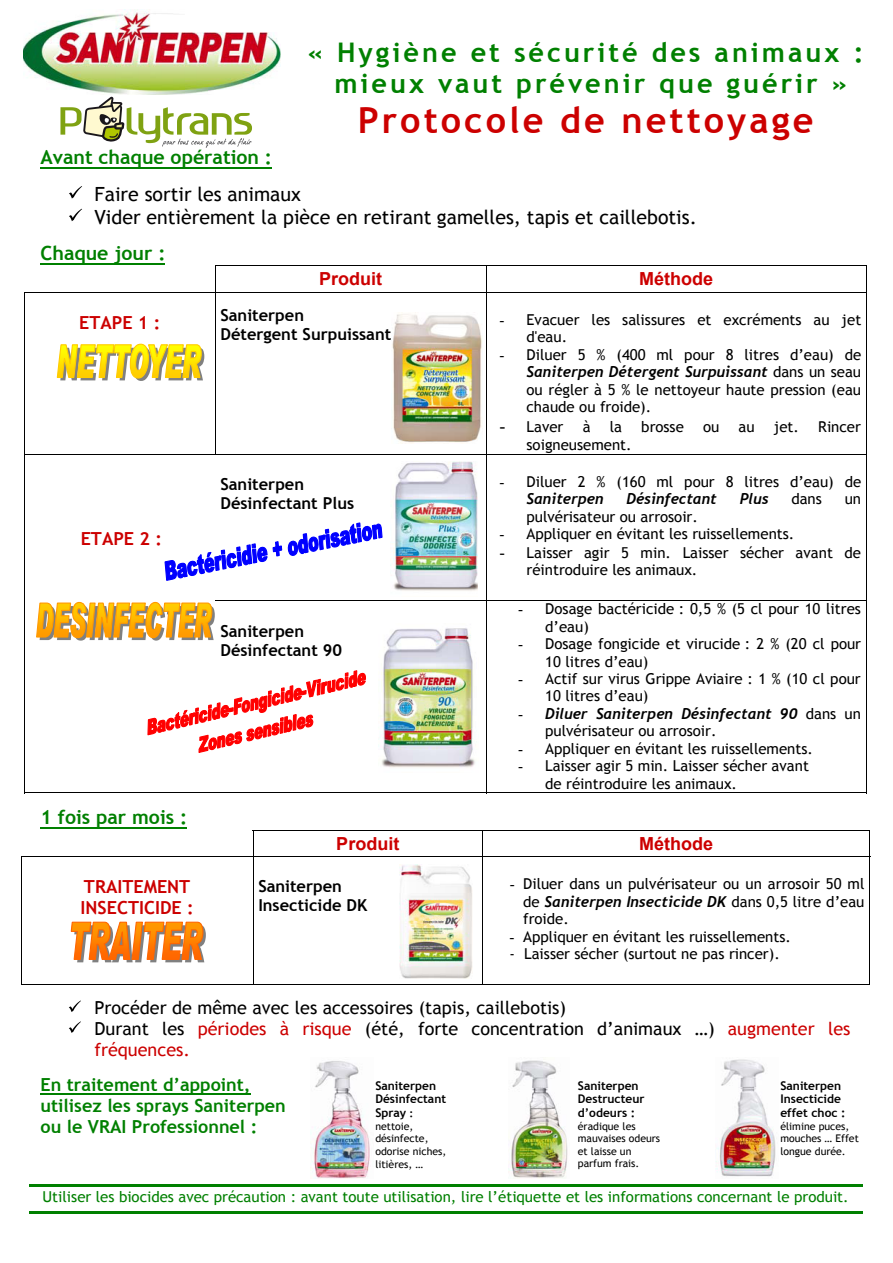
<style>
.page{position:relative;width:893px;height:1263px;background:#fff}
.page>*{position:absolute;margin:0;border:0;box-sizing:border-box;transform-origin:0 0}
.t1{font:700 36px "Trebuchet MS";letter-spacing:.085em;color:#c00}
.t2{font:700 27px/31.3px "Trebuchet MS";letter-spacing:.11em;color:#008000;text-align:center}
.t3{font:19.5px/22.6px "Trebuchet MS";color:#000}
.t4{font:700 19.5px "Trebuchet MS";color:#008000}
.t5{font:18px/20.9px "Trebuchet MS";color:#000}
.t6{font:700 18px/21.3px "Trebuchet MS";color:#008000}
.t7{font:700 18px/21px "Trebuchet MS";color:#c00}
.t8{font:700 18px "Arial";color:#c00}
.t9{font:700 16.5px/19.2px "Trebuchet MS";color:#000}
.t10{font:15px/17.4px "Trebuchet MS";color:#000}
.t11{font:italic 700 15px "Trebuchet";color:#000}
.t12{font:15px "Trebuchet MS";color:#008000}
.t13{font:700 12px/14px "Trebuchet MS";color:#000}
.t14{font:10.5px/12.1px "Trebuchet MS";color:#000}
.s1{font-family:"Times New Roman"}
.s2{font-family:"Trebuchet MS";font-weight:400;font-style:normal}
.s3{font-family:"Times New Roman";font-size:18px}
.s4{font-family:"Times New Roman";font-size:16.5px}
.s5{font-family:"Times New Roman";font-weight:400;font-style:normal}
.s6{color:#c00}
.s7{font-size:10.5px}
</style>
<div class="page">
<svg style="left:164px;top:522px;width:219px;height:59px"></svg>
<svg style="left:147px;top:670px;width:219px;height:83px"></svg>
<hr style="left:40px;top:167px;width:232px;height:2px;background:#008000">
<svg style="left:69px;top:186px;width:13px;height:13px"></svg>
<svg style="left:69px;top:209px;width:13px;height:12px"></svg>
<hr style="left:40px;top:263px;width:125px;height:2px;background:#008000">
<hr style="left:215px;top:266px;width:652px;height:1px;background:#000">
<svg style="left:215px;top:267px;width:1px;height:25px"></svg>
<svg style="left:486px;top:267px;width:1px;height:25px"></svg>
<svg style="left:866px;top:267px;width:1px;height:25px"></svg>
<hr style="left:24px;top:292px;width:843px;height:1px;background:#000">
<hr style="left:24px;top:293px;width:1px;height:161px;background:#000">
<hr style="left:215px;top:293px;width:1px;height:161px;background:#000">
<hr style="left:486px;top:293px;width:1px;height:161px;background:#000">
<hr style="left:866px;top:293px;width:1px;height:161px;background:#000">
<hr style="left:24px;top:454px;width:843px;height:1px;background:#000">
<hr style="left:24px;top:454px;width:1px;height:146px;background:#000">
<hr style="left:486px;top:454px;width:1px;height:146px;background:#000">
<hr style="left:866px;top:454px;width:1px;height:146px;background:#000">
<hr style="left:215px;top:600px;width:652px;height:1px;background:#000">
<hr style="left:24px;top:601px;width:1px;height:192px;background:#000">
<hr style="left:24px;top:793px;width:191px;height:1px;background:#000">
<hr style="left:214px;top:793px;width:272px;height:1px;background:#000">
<hr style="left:486px;top:601px;width:1px;height:192px;background:#000">
<hr style="left:486px;top:793px;width:380px;height:1px;background:#000">
<hr style="left:866px;top:601px;width:1px;height:192px;background:#000">
<hr style="left:40px;top:827px;width:147px;height:2px;background:#008000">
<hr style="left:253px;top:830px;width:617px;height:1px;background:#000">
<svg style="left:253px;top:831px;width:1px;height:25px"></svg>
<svg style="left:482px;top:831px;width:1px;height:25px"></svg>
<svg style="left:869px;top:831px;width:1px;height:25px"></svg>
<hr style="left:21px;top:856px;width:849px;height:1px;background:#000">
<hr style="left:21px;top:857px;width:1px;height:127px;background:#000">
<hr style="left:21px;top:984px;width:232px;height:1px;background:#000">
<hr style="left:253px;top:857px;width:1px;height:127px;background:#000">
<hr style="left:253px;top:984px;width:229px;height:1px;background:#000">
<hr style="left:482px;top:857px;width:1px;height:127px;background:#000">
<hr style="left:483px;top:984px;width:386px;height:1px;background:#000">
<hr style="left:869px;top:857px;width:1px;height:127px;background:#000">
<svg style="left:69px;top:1001px;width:12px;height:11px"></svg>
<svg style="left:69px;top:1021px;width:12px;height:12px"></svg>
<hr style="left:40px;top:1093px;width:211px;height:2px;background:#008000">
<img style="left:23px;top:10px;width:257px;height:85px">
<img style="left:393px;top:462px;width:84px;height:129px">
<img style="left:392px;top:314px;width:90px;height:129px">
<svg style="left:56px;top:343px;width:148px;height:38px"></svg>
<svg style="left:36px;top:601px;width:179px;height:40px"></svg>
<svg style="left:70px;top:921px;width:136px;height:41px"></svg>
<div style="left:70px;top:524px;width:108px;height:27px;background:#fff"></div>
<img style="left:378px;top:628px;width:97px;height:140px">
<hr style="left:29px;top:1184px;width:833px;height:2px;background:#008000">
<hr style="left:29px;top:1211px;width:833px;height:3px;background:#008000">
<img style="left:508px;top:1060px;width:60px;height:119px">
<img style="left:716px;top:1059px;width:60px;height:118px">
<img style="left:310px;top:1061px;width:60px;height:118px">
<img style="left:399px;top:864px;width:73px;height:114px">
<svg style="left:60px;top:97px;width:192px;height:51px"></svg>
<h2 class="t2" style="left:308px;top:36px;width:557px">« Hygiène et sécurité des animaux : mieux vaut prévenir que guérir »</h2>
<h1 class="t1" style="left:358px;top:98px;width:457px">Protocole de nettoyage</h1>
<h3 class="t4" style="left:40px;top:145px;width:233px">Avant chaque opération :</h3>
<h3 class="t3" style="left:94px;top:183px;width:604px">Faire sortir les animaux<br>Vider entièrement la pièce en retirant gamelles, tapis et caillebotis.</h3>
<h3 class="t4" style="left:40px;top:241px;width:126px">Chaque jour :</h3>
<p class="t8" style="left:319px;top:267px;width:64px">Produit</p>
<p class="t8" style="left:639px;top:267px;width:75px">Méthode</p>
<p class="t7" style="left:79px;top:312px;width:83px">ETAPE 1 :</p>
<p class="t9" style="left:220px;top:306px;width:172px">Saniterpen<br>Détergent Surpuissant</p>
<p class="t10" style="left:527px;top:311px;width:336px;text-indent:-27px"><span class="s1">-</span> Evacuer les salissures et excréments au jet d'eau.</p>
<p class="t10" style="left:500px;top:346px;width:363px"><span class="s1">-</span> Diluer 5 % (400 ml pour 8 litres d’eau) de</p>
<p class="t11" style="left:526px;top:363px;width:336px">Saniterpen Détergent Surpuissant <span class="s2">dans un seau</span></p>
<p class="t10" style="left:526px;top:381px;width:336px">ou régler à 5 % le nettoyeur haute pression (eau chaude ou froide).</p>
<p class="t10" style="left:500px;top:418px;width:65px"><span class="s3">-</span> Laver</p>
<p class="t10" style="left:583px;top:418px;width:9px">à</p>
<p class="t10" style="left:610px;top:418px;width:14px">la</p>
<p class="t10" style="left:641px;top:418px;width:44px">brosse</p>
<p class="t10" style="left:703px;top:418px;width:18px">ou</p>
<p class="t10" style="left:738px;top:418px;width:18px">au</p>
<p class="t10" style="left:774px;top:418px;width:27px">jet.</p>
<p class="t10" style="left:818px;top:418px;width:44px">Rincer</p>
<p class="t10" style="left:526px;top:436px;width:107px">soigneusement.</p>
<p class="t9" style="left:220px;top:475px;width:135px">Saniterpen<br>Désinfectant Plus</p>
<p class="t10" style="left:500px;top:473px;width:363px"><span class="s1">-</span> Diluer 2 % (160 ml pour 8 litres d’eau) de</p>
<p class="t11" style="left:526px;top:490px;width:79px">Saniterpen</p>
<p class="t11" style="left:626px;top:490px;width:92px">Désinfectant</p>
<p class="t11" style="left:740px;top:490px;width:30px">Plus</p>
<p class="t10" style="left:791px;top:491px;width:32px">dans</p>
<p class="t10" style="left:845px;top:491px;width:18px">un</p>
<p class="t10" style="left:526px;top:508px;width:173px">pulvérisateur ou arrosoir.</p>
<p class="t10" style="left:499px;top:525px;width:296px"><span class="s1">-</span> Appliquer en évitant les ruissellements.</p>
<p class="t10" style="left:526px;top:544px;width:336px;text-indent:-27px"><span class="s4">-</span> Laisser agir 5 min. Laisser sécher avant de réintroduire les animaux.</p>
<p class="t7" style="left:81px;top:529px;width:83px">ETAPE 2 :</p>
<h3 class="t4" style="left:40px;top:805px;width:148px">1 fois par mois :</h3>
<p class="t9" style="left:220px;top:621px;width:123px">Saniterpen<br>Désinfectant 90</p>
<p class="t10" style="left:545px;top:600px;width:317px;text-indent:-27px"><span class="s1">-</span> Dosage bactéricide : 0,5 % (5 cl pour 10 litres d’eau)</p>
<p class="t10" style="left:545px;top:635px;width:317px;text-indent:-27px"><span class="s1">-</span> Dosage fongicide et virucide : 2 % (20 cl pour<br>10 litres d’eau)</p>
<p class="t10" style="left:545px;top:670px;width:317px;text-indent:-27px"><span class="s1">-</span> Actif sur virus Grippe Aviaire : 1 % (10 cl pour<br>10 litres d’eau)</p>
<p class="t11" style="left:518px;top:704px;width:344px"><span class="s5">-</span> Diluer Saniterpen Désinfectant 90 <span class="s2">dans un</span></p>
<p class="t10" style="left:545px;top:722px;width:173px">pulvérisateur ou arrosoir.</p>
<p class="t10" style="left:518px;top:740px;width:296px"><span class="s1">-</span> Appliquer en évitant les ruissellements.</p>
<p class="t10" style="left:545px;top:757px;width:265px;text-indent:-27px"><span class="s1">-</span> Laisser agir 5 min. Laisser sécher avant de réintroduire les animaux.</p>
<p class="t8" style="left:336px;top:831px;width:65px">Produit</p>
<p class="t8" style="left:639px;top:831px;width:75px">Méthode</p>
<p class="t7" style="left:81px;top:877px;width:115px">TRAITEMENT<br>INSECTICIDE :</p>
<p class="t9" style="left:258px;top:877px;width:110px">Saniterpen<br>Insecticide DK</p>
<p class="t10" style="left:510px;top:875px;width:356px"><span class="s1">-</span> Diluer dans un pulvérisateur ou un arrosoir 50 ml</p>
<p class="t11" style="left:523px;top:892px;width:343px"><span class="s2">de</span> Saniterpen Insecticide DK <span class="s2">dans 0,5 litre d’eau</span></p>
<p class="t10" style="left:523px;top:910px;width:47px">froide.</p>
<p class="t10" style="left:510px;top:928px;width:283px"><span class="s1">-</span> Appliquer en évitant les ruissellements.</p>
<p class="t10" style="left:510px;top:945px;width:272px">- Laisser sécher (surtout ne pas rincer).</p>
<p class="t5" style="left:94px;top:998px;width:757px">Procéder de même avec les accessoires (tapis, caillebotis)<br>Durant les <span class="s6">périodes à risque</span> (été, forte concentration d’animaux …) <span class="s6">augmenter les fréquences.</span></p>
<p class="t6" style="left:40px;top:1074px;width:247px">En traitement d’appoint, utilisez les sprays Saniterpen ou le VRAI Professionnel :</p>
<p class="t13" style="left:375px;top:1078px;width:72px">Saniterpen<br>Désinfectant<br>Spray <span class="s7">:</span></p>
<p class="t14" style="left:375px;top:1120px;width:72px">nettoie, désinfecte, odorise niches, litières, …</p>
<p class="t13" style="left:578px;top:1078px;width:68px">Saniterpen<br>Destructeur d’odeurs :</p>
<p class="t14" style="left:578px;top:1120px;width:84px">éradique les mauvaises odeurs et laisse un parfum frais.</p>
<p class="t13" style="left:780px;top:1078px;width:67px">Saniterpen<br>Insecticide effet choc :</p>
<p class="t14" style="left:780px;top:1120px;width:80px">élimine puces, mouches … Effet longue durée.</p>
<p class="t12" style="left:43px;top:1188px;width:808px">Utiliser les biocides avec précaution : avant toute utilisation, lire l’étiquette et les informations concernant le produit.</p>
</div>
